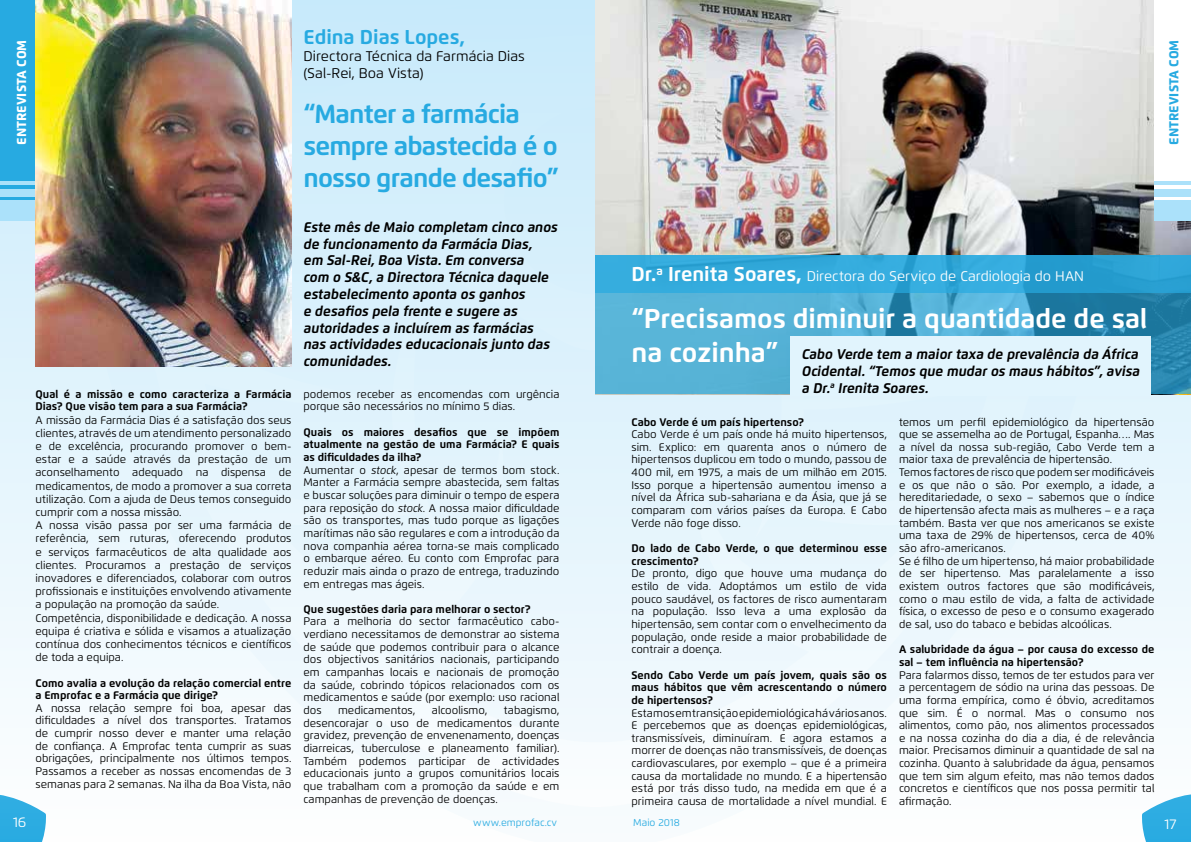
<style>
.page{position:relative;width:1191px;height:842px;background:#fff}
.page>*{position:absolute;margin:0;border:0;box-sizing:border-box;transform-origin:0 0}
.t1{font:700 27px/34px "Flexo";color:#fff}
.t2{font:700 26px/32px "Flexo";letter-spacing:-.03em;color:#27aae1}
.t3{font:700 20px "Flexo";color:#27aae1}
.t4{font:italic 700 14px/16.8px "Flexo";color:#000;text-align:justify}
.t5{font:14px "Flexo";color:#fff}
.t6{font:14px/16.8px "Flexo";color:#000}
.t7{font:800 13px "Flexo";color:#27aae1}
.t8{font:800 13px "Flexo";color:#fff}
.t9{font:11px/12.6px "Flexo";color:#000;text-align:justify}
.t10{font:700 11px/12.6px "Flexo";color:#000}
.t11{font:10px "Flexo";color:#27aae1}
.s1{font-weight:700}
.s2{font-style:italic}
.s3{font-weight:700;font-size:20px}
</style>
<div class="page">
<div style="left:0;top:0;width:1191px;height:842px;background:linear-gradient(to bottom,#c8eafb,#f9fcfe)"></div>
<img style="left:595px;top:0;width:596px;height:255px">
<svg style="left:595px;top:293px;width:596px;height:101px;background:#4aa6cb"></svg>
<div style="left:1154px;top:0;width:37px;height:203px;background:#fff"></div>
<div style="left:1154px;top:200px;width:37px;height:20px;background:#abe1fa"></div>
<div style="left:1154px;top:189px;width:37px;height:7px;background:#abe1fa"></div>
<hr style="left:1154px;top:182px;width:37px;height:3px;background:#abe1fa">
<div style="left:595px;top:255px;width:596px;height:38px;background:linear-gradient(to right,#37aedf,#29a1d3)"></div>
<div style="left:790px;top:337px;width:360px;height:59px;background:#e1f4fd"></div>
<div style="left:0;top:0;width:36px;height:203px;background:#27aae1"></div>
<div style="left:0;top:200px;width:36px;height:20px;background:#abe1fa"></div>
<div style="left:0;top:189px;width:36px;height:7px;background:#abe1fa"></div>
<hr style="left:0;top:182px;width:36px;height:3px;background:#abe1fa">
<img style="left:36px;top:0;width:255px;height:366px">
<p class="t8" style="left:13px;top:145px;width:107px;rotate:-90deg">entrevista com</p>
<p class="t10" style="left:36px;top:387px;width:257px">Qual é a missão e como caracteriza a Farmácia<br>Dias? Que visão tem para a sua Farmácia?</p>
<p class="t9" style="left:36px;top:413px;width:257px;line-height:13.2px;text-align:left">A missão da Farmácia Dias é a satisfação dos seus clientes, através de um atendimento personalizado e de excelência, procurando promover o bem&shy;estar e a saúde através da prestação de um aconselhamento adequado na dispensa de medicamentos, de modo a promover a sua correta utilização. Com a ajuda de Deus temos conseguido cumprir com a nossa missão.<br>A nossa visão passa por ser uma farmácia de referência, sem ruturas, oferecendo produtos e serviços farmacêuticos de alta qualidade aos clientes. Procuramos a prestação de serviços inovadores e diferenciados, colaborar com outros profissionais e instituições envolvendo ativamente a população na promoção da saúde.<br>Competência, disponibilidade e dedicação. A nossa equipa é criativa e sólida e visamos a atualização contínua dos conhecimentos técnicos e científicos de toda a equipa.</p>
<p class="t10" style="left:36px;top:676px;width:257px">Como avalia a evolução da relação comercial entre a Emprofac e a Farmácia que dirige?</p>
<p class="t9" style="left:36px;top:702px;width:257px">A nossa relação sempre foi boa, apesar das dificuldades a nível dos transportes. Tratamos de cumprir nosso dever e manter uma relação de confiança. A Emprofac tenta cumprir as suas obrigações, principalmente nos últimos tempos.<br>Passamos a receber as nossas encomendas de 3 semanas para 2 semanas. Na ilha da Boa Vista, não</p>
<h3 class="t3" style="left:303px;top:25px;width:163px">Edina Dias Lopes,</h3>
<p class="t6" style="left:303px;top:48px;width:223px">Directora Técnica da Farmácia Dias (Sal-Rei, Boa Vista)</p>
<h2 class="t2" style="left:303px;top:97px;width:257px">“Manter a farmácia sempre abastecida é o nosso grande desafio”</h2>
<p class="t4" style="left:303px;top:218px;width:256px;text-align:left">Este mês de Maio completam cinco anos de funcionamento da Farmácia Dias,<br>em Sal-Rei, Boa Vista. Em conversa<br>com o S&amp;C, a Directora Técnica daquele estabelecimento aponta os ganhos<br>e desafios pela frente e sugere as autoridades a incluírem as farmácias nas actividades educacionais junto das comunidades.</p>
<p class="t9" style="left:303px;top:387px;width:257px">podemos receber as encomendas com urgência porque são necessários no mínimo 5 dias.</p>
<p class="t9" style="left:303px;top:425px;width:257px;text-align:left"><span class="s1">Quais os maiores desafios que se impõem atualmente na gestão de uma Farmácia? E quais as dificuldades da ilha?<br></span>Aumentar o <span class="s2">stock</span>, apesar de termos bom stock.<br>Manter a Farmácia sempre abastecida, sem faltas e buscar soluções para diminuir o tempo de espera para reposição do <span class="s2">stock</span>. A nossa maior dificuldade são os transportes, mas tudo porque as ligações marítimas não são regulares e com a introdução da nova companhia aérea torna-se mais complicado o embarque aéreo. Eu conto com Emprofac para reduzir mais ainda o prazo de entrega, traduzindo em entregas mas ágeis.</p>
<p class="t10" style="left:303px;top:603px;width:228px">Que sugestões daria para melhorar o sector?</p>
<p class="t9" style="left:303px;top:615px;width:257px">Para a melhoria do sector farmacêutico cabo&shy;verdiano necessitamos de demonstrar ao sistema de saúde que podemos contribuir para o alcance dos objectivos sanitários nacionais, participando em campanhas locais e nacionais de promoção da saúde, cobrindo tópicos relacionados com os medicamentos e saúde (por exemplo: uso racional dos</p>
<p class="t9" style="left:303px;top:704px;width:257px;text-indent:200px">tabagismo, desencorajar o uso de medicamentos durante gravidez, prevenção de envenenamento, doenças diarreicas, tuberculose e planeamento familiar).<br>Também podemos participar de actividades educacionais junto a grupos comunitários locais que trabalham com a promoção da saúde e em campanhas de prevenção de doenças.</p>
<p class="t9" style="left:338px;top:704px;width:79px">medicamentos,</p>
<p class="t9" style="left:432px;top:704px;width:57px">alcoolismo,</p>
<p class="t7" style="left:1166px;top:145px;width:107px;rotate:-90deg">entrevista com</p>
<p class="t5" style="left:631px;top:268px;width:454px"><span class="s3">Dr.</span><sup>a</sup> <span class="s3">Irenita Soares,</span> Directora do Serviço de Cardiologia do HAN</p>
<h1 class="t1" style="left:631px;top:302px;width:517px">“Precisamos diminuir a quantidade de sal na cozinha”</h1>
<p class="t4" style="left:802px;top:346px;width:339px">Cabo Verde tem a maior taxa de prevalência da África Ocidental. “Temos que mudar os maus hábitos”, avisa a Dr.<sup>a</sup> Irenita Soares.</p>
<p class="t10" style="left:631px;top:415px;width:174px">Cabo Verde é um país hipertenso?</p>
<p class="t9" style="left:631px;top:428px;width:257px">Cabo Verde é um país onde há muito hipertensos, sim. Explico: em quarenta anos o número de hipertensos duplicou em todo o mundo, passou de 400 mil, em 1975, a mais de um milhão em 2015.<br>Isso porque a hipertensão aumentou imenso a nível da África sub-sahariana e da Ásia, que já se comparam com vários países da Europa. E Cabo Verde não foge disso.</p>
<p class="t10" style="left:631px;top:542px;width:257px">Do lado de Cabo Verde, o que determinou esse crescimento?</p>
<p class="t9" style="left:631px;top:567px;width:257px">De pronto, digo que houve uma mudança do estilo de vida. Adoptámos um estilo de vida pouco saudável, os factores de risco aumentaram na população. Isso leva a uma explosão da hipertensão, sem contar com o envelhecimento da população, onde reside a maior probabilidade de contrair a doença.</p>
<p class="t10" style="left:631px;top:668px;width:257px;text-align:justify">Sendo Cabo Verde um país jovem, quais são os maus hábitos que vêm acrescentando o número de hipertensos?</p>
<p class="t9" style="left:631px;top:706px;width:257px">Estamos em transição epidemiológica há vários anos.<br>E percebemos que as doenças epidemiológicas, transmissíveis, diminuíram. E agora estamos a morrer de doenças não transmissíveis, de doenças cardiovasculares, por exemplo – que é a primeira causa da mortalidade no mundo. E a hipertensão está por trás disso tudo, na medida em que é a primeira causa de mortalidade a nível mundial. E</p>
<p class="t9" style="left:899px;top:415px;width:257px;text-align:left">temos um perfil epidemiológico da hipertensão que se assemelha ao de Portugal, Espanha…. Mas a nível da nossa sub-região, Cabo Verde tem a maior taxa de prevalência de hipertensão.<br>Temos factores de risco que podem ser modificáveis e os que não o são. Por exemplo, a idade, a hereditariedade, o sexo – sabemos que o índice de hipertensão afecta mais as mulheres – e a raça também. Basta ver que nos americanos se existe uma taxa de 29% de hipertensos, cerca de 40% são afro-americanos.<br>Se é filho de um hipertenso, há maior probabilidade de ser hipertenso. Mas paralelamente a isso existem outros factores que são modificáveis, como o mau estilo de vida, a falta de actividade física, o excesso de peso e o consumo exagerado de sal, uso do tabaco e bebidas alcoólicas.</p>
<p class="t10" style="left:899px;top:643px;width:257px">A salubridade da água – por causa do excesso de sal – tem influência na hipertensão?</p>
<p class="t9" style="left:899px;top:668px;width:257px">Para falarmos disso, temos de ter estudos para ver a percentagem de sódio na urina das pessoas. De uma forma empírica, como é óbvio, acreditamos que sim. É o normal. Mas o consumo nos alimentos, como pão, nos alimentos processados e na nossa cozinha do dia a dia, é de relevância maior. Precisamos diminuir a quantidade de sal na cozinha. Quanto à salubridade da água, pensamos que tem sim algum efeito, mas não temos dados concretos e científicos que nos possa permitir tal afirmação.</p>
<p class="t5" style="left:13px;top:814px;width:15px">16</p>
<p class="t11" style="left:473px;top:816px;width:85px">www.emprofac.cv</p>
<p class="t11" style="left:633px;top:816px;width:48px">Maio 2018</p>
<p class="t5" style="left:1164px;top:816px;width:14px">17</p>
</div>
